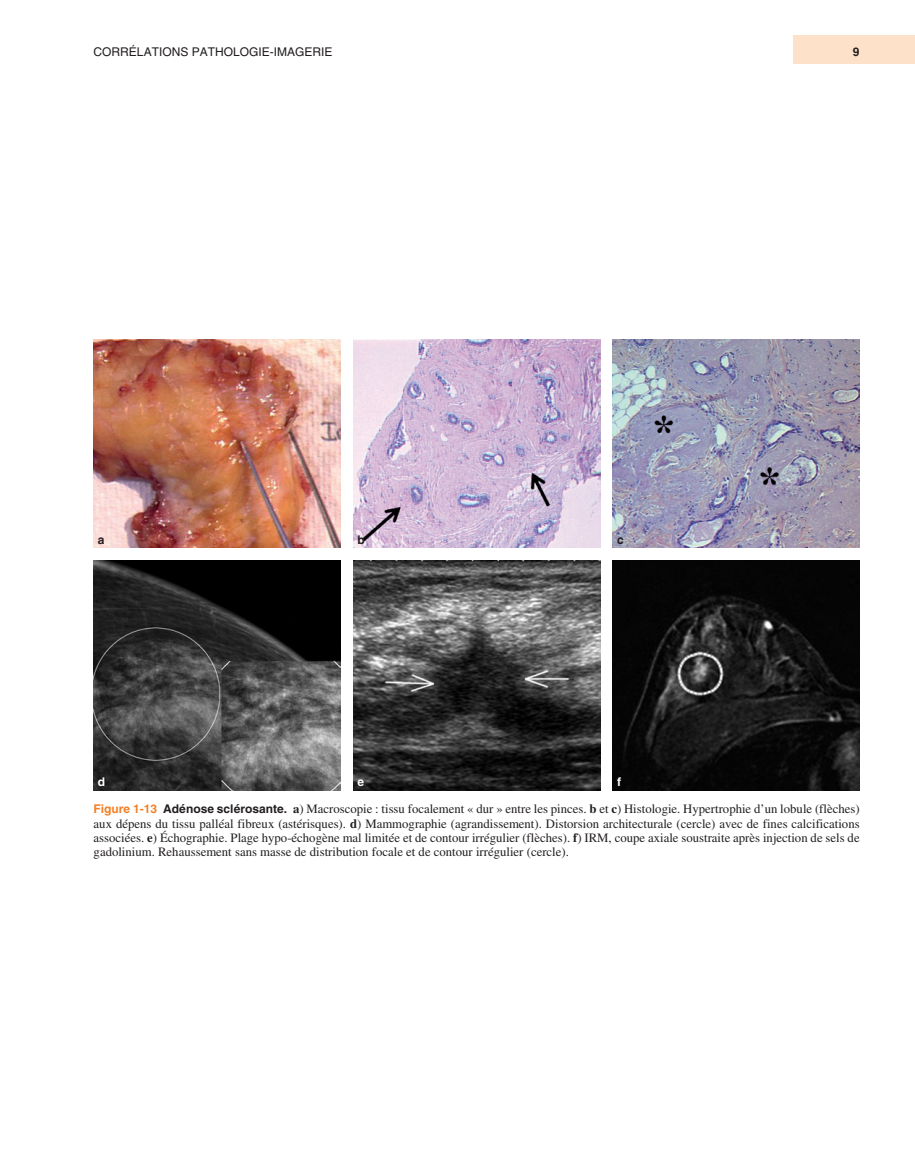
<style>
.page{position:relative;width:915px;height:1170px;background:#fff}
.page>*{position:absolute;margin:0;border:0;box-sizing:border-box;transform-origin:0 0}
.t1{font:12.75px/14.2px "Times";color:#231f20;text-align:justify}
.t2{font:12px "Helvetica";color:#231f20}
.t3{font:700 12px "Helvetica";color:#231f20}
.t4{font:700 12px "Helvetica";color:#fff}
.s1{font-family:"Helvetica";font-weight:700;font-size:12px;color:#f48026}
.s2{font-family:"Helvetica";font-weight:700;font-size:12px}
.s3{font-weight:700}
</style>
<div class="page">
<div style="left:792px;top:36px;width:122px;height:28px;background:#fee1c9"></div>
<img style="left:94px;top:339px;width:246px;height:209px">
<img style="left:353px;top:339px;width:247px;height:209px">
<img style="left:612px;top:339px;width:247px;height:209px">
<img style="left:94px;top:560px;width:246px;height:230px">
<img style="left:353px;top:560px;width:247px;height:230px">
<img style="left:612px;top:560px;width:247px;height:230px">
<p class="t2" style="left:94px;top:47px;width:240px">CORRÉLATIONS PATHOLOGIE- IMAGERIE</p>
<p class="t3" style="left:852px;top:47px;width:8px">9</p>
<p class="t3" style="left:98px;top:535px;width:8px">a</p>
<p class="t3" style="left:357px;top:535px;width:9px">b</p>
<p class="t3" style="left:617px;top:535px;width:8px">c</p>
<p class="t4" style="left:617px;top:777px;width:5px">f</p>
<p class="t1" style="left:94px;top:803px;width:767px"><span class="s1">Figure 1-13</span> <span class="s2">Adénose sclérosante .</span> <span class="s3">a</span>) Macroscopie : tissu focalement « dur » entre les pinces. <span class="s3">b</span> et <span class="s3">c</span>) Histologie. Hypertrophie d’un lobule (flèches) aux dépens du tissu palléal fibreux (astérisques). <span class="s3">d</span>) Mammographie (agrandissement). Distorsion architecturale (cercle) avec de fines calcifications associées. <span class="s3">e</span>) Échographie. Plage hypo- échogène mal limitée et de contour irrégulier (flèches). <span class="s3">f</span>) IRM, coupe axiale soustraite après injection de sels de gadolinium. Rehaussement sans masse de distribution focale et de contour irrégulier (cercle).</p>
<p class="t4" style="left:98px;top:777px;width:9px">d</p>
<p class="t4" style="left:357px;top:777px;width:8px">e</p>
</div>
